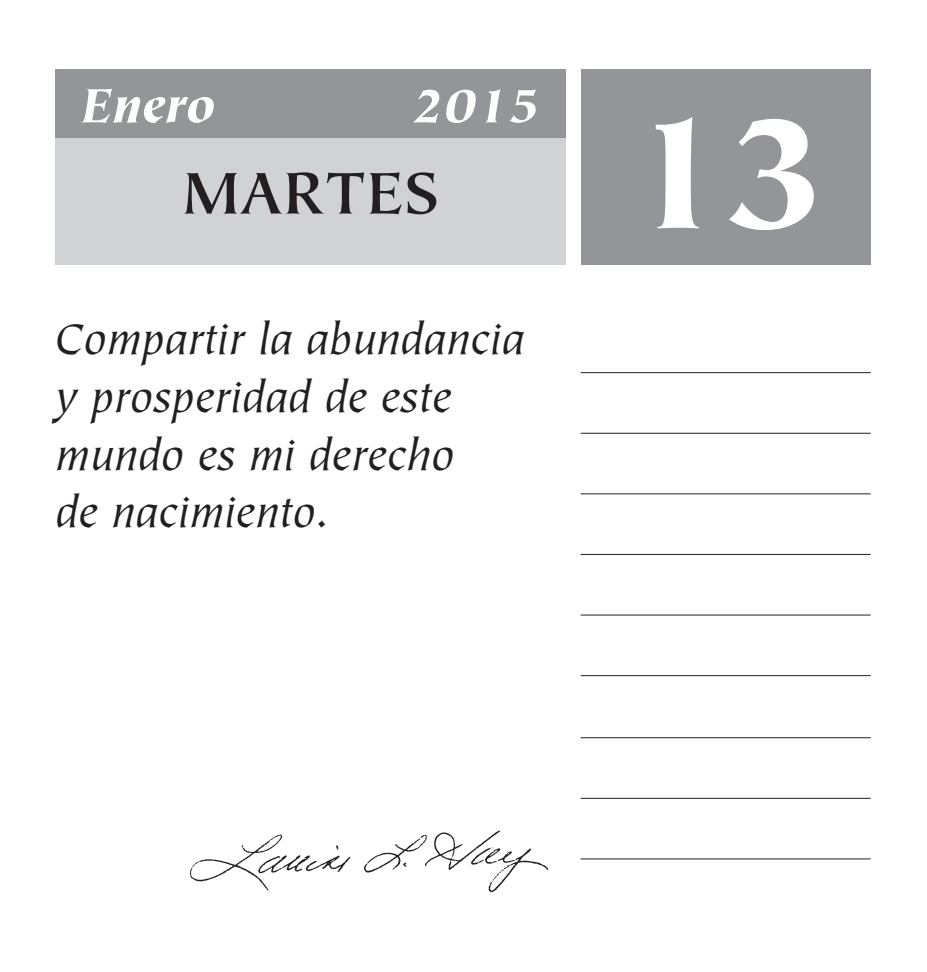
<style>
.page{position:relative;width:927px;height:972px;background:#fff}
.page>*{position:absolute;margin:0;border:0;box-sizing:border-box;transform-origin:0 0}
.t1{font:900 180px "Tiepolo Std";color:#fff}
.t2{font:700 66px "Tiepolo Std";color:#231f20}
.t3{font:italic 900 54px "Tiepolo Std";color:#fff}
.t4{font:italic 48px/57.6px "Tiepolo Std";color:#231f20}
</style>
<div class="page">
<div style="left:55px;top:69px;width:511px;height:196px;background:#d1d2d4"></div>
<div style="left:55px;top:69px;width:511px;height:68px;background:#939598"></div>
<div style="left:581px;top:70px;width:289px;height:195px;background:#939598"></div>
<img style="left:189px;top:830px;width:359px;height:63px">
<hr style="left:580px;top:372px;width:290px;height:1px;background:#231f20">
<hr style="left:580px;top:433px;width:290px;height:1px;background:#231f20">
<hr style="left:580px;top:493px;width:290px;height:1px;background:#231f20">
<hr style="left:580px;top:554px;width:290px;height:1px;background:#231f20">
<hr style="left:580px;top:614px;width:290px;height:1px;background:#231f20">
<hr style="left:580px;top:675px;width:290px;height:1px;background:#231f20">
<hr style="left:580px;top:737px;width:290px;height:1px;background:#231f20">
<hr style="left:580px;top:798px;width:290px;height:1px;background:#231f20">
<hr style="left:580px;top:858px;width:290px;height:1px;background:#231f20">
<p class="t3" style="left:81px;top:75px;width:136px">Enero</p>
<p class="t3" style="left:412px;top:75px;width:130px">2015</p>
<h2 class="t2" style="left:183px;top:157px;width:257px">MARTES</h2>
<p class="t4" style="left:55px;top:312px;width:471px">Compartir la abundancia y prosperidad de este mundo es mi derecho<br>de nacimiento.</p>
<h1 class="t1" style="left:622px;top:71px;width:210px">13</h1>
</div>
